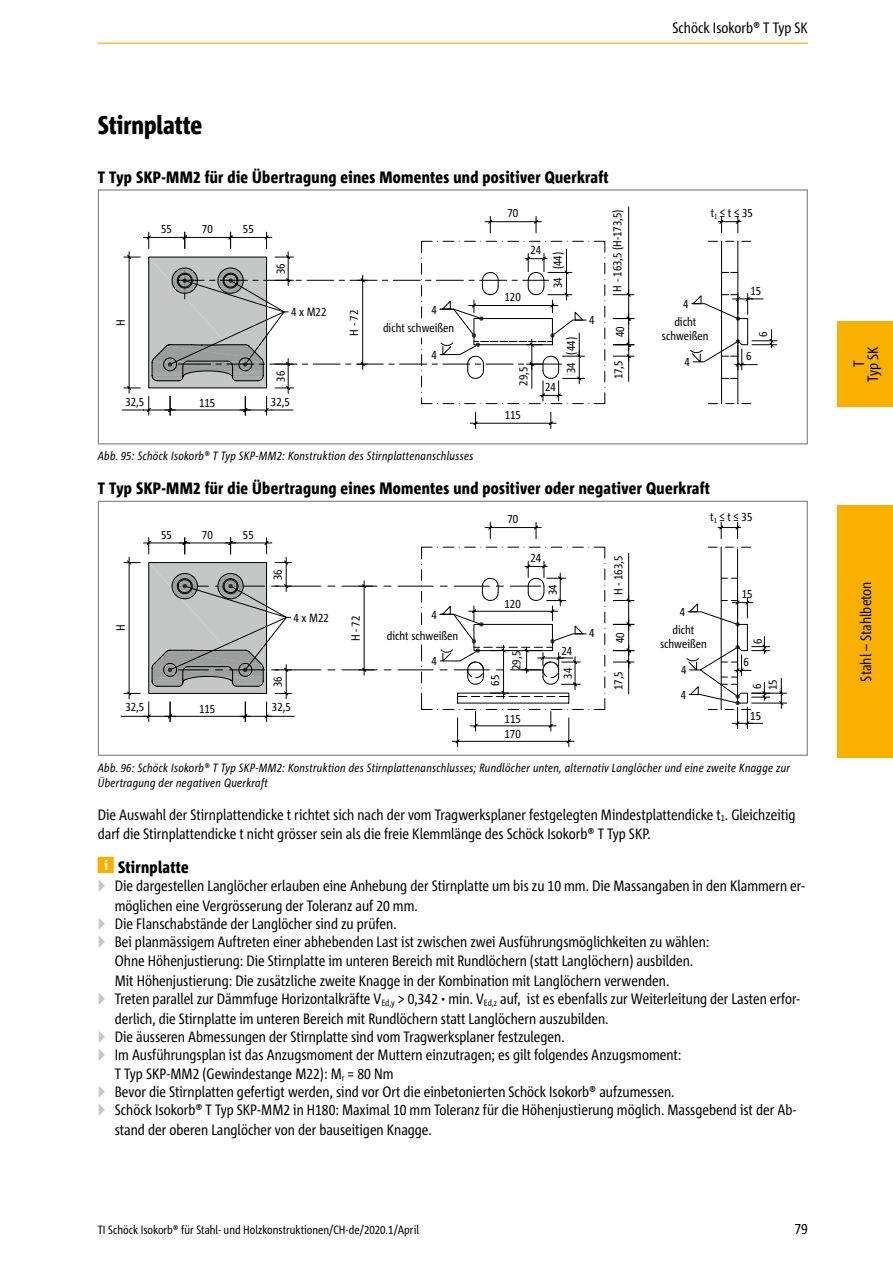
<style>
.page{position:relative;width:893px;height:1263px;background:#fff}
.page>*{position:absolute;margin:0;border:0;box-sizing:border-box;transform-origin:0 0}
.t1{font:800 condensed 25.5px "Corpid Schoeck";color:#000}
.t2{font:800 condensed 16.5px "Corpid Schoeck";letter-spacing:.02em;color:#000}
.t3{font:condensed 15px/19.5px "Corpid Schoeck";color:#000}
.t4{font:12px/14.4px "Corpid Cd Schoeck";color:#000;text-align:center}
.t5{font:italic condensed 12px/15px "Corpid Schoeck";letter-spacing:.02em;color:#000}
.t6{font:condensed 12px "Corpid Schoeck";color:#000}
.s1{color:#c5c6c6}
</style>
<div class="page">
<div style="left:838px;top:505px;width:55px;height:253px;background:#f9b000"></div>
<div style="left:838px;top:321px;width:55px;height:85px;background:#f9b000"></div>
<hr style="left:98px;top:43px;width:710px;height:1px;background:#f9b000">
<hr style="left:628px;top:207px;width:1px;height:88px;background:#000">
<svg style="left:143px;top:216px;width:634px;height:213px"></svg>
<div style="left:98px;top:189px;width:710px;height:255px;border:1px solid #878786"></div>
<svg style="left:121px;top:522px;width:666px;height:225px"></svg>
<div style="left:98px;top:501px;width:710px;height:255px;border:1px solid #878786"></div>
<h1 class="t1" style="left:98px;top:109px;width:106px">Stirnplatte</h1>
<p class="t2" style="left:98px;top:167px;width:512px">T Typ SKP-MM2 für die Übertragung eines Momentes und positiver Querkraft</p>
<p class="t4" style="left:113px;top:326px;width:8px;rotate:-90deg">H</p>
<p class="t4" style="left:202px;top:221px;width:12px">70</p>
<p class="t4" style="left:161px;top:221px;width:12px">55</p>
<p class="t4" style="left:243px;top:221px;width:12px">55</p>
<p class="t4" style="left:273px;top:274px;width:12px;rotate:-90deg">36</p>
<p class="t4" style="left:291px;top:305px;width:37px">4 x M22</p>
<p class="t4" style="left:125px;top:394px;width:20px">32,5</p>
<p class="t4" style="left:199px;top:395px;width:18px">115</p>
<p class="t4" style="left:273px;top:382px;width:12px;rotate:-90deg">36</p>
<p class="t4" style="left:271px;top:394px;width:20px">32,5</p>
<p class="t4" style="left:347px;top:336px;width:27px;rotate:-90deg">H - 72</p>
<p class="t4" style="left:432px;top:302px;width:7px">4</p>
<p class="t4" style="left:383px;top:320px;width:73px">dicht schweißen</p>
<p class="t4" style="left:432px;top:347px;width:7px">4</p>
<p class="t5" style="left:98px;top:448px;width:377px">Abb. 95: Schöck Isokorb® T Typ SKP-MM2: Konstruktion des Stirnplattenanschlusses</p>
<p class="t4" style="left:507px;top:206px;width:12px">70</p>
<p class="t4" style="left:530px;top:243px;width:12px">24</p>
<p class="t4" style="left:505px;top:290px;width:18px">120</p>
<p class="t4" style="left:550px;top:288px;width:37px;rotate:-90deg">34 (44)</p>
<p class="t4" style="left:516px;top:386px;width:20px;rotate:-90deg">29,5</p>
<p class="t4" style="left:505px;top:407px;width:18px">115</p>
<p class="t4" style="left:545px;top:380px;width:12px">24</p>
<p class="t4" style="left:564px;top:373px;width:37px;rotate:-90deg">34 (44)</p>
<p class="t4" style="left:589px;top:313px;width:7px">4</p>
<p class="t4" style="left:610px;top:292px;width:83px;rotate:-90deg">H - 163,5 (H-173,5)</p>
<p class="t4" style="left:613px;top:337px;width:12px;rotate:-90deg">40</p>
<p class="t4" style="left:611px;top:379px;width:20px;rotate:-90deg">17,5</p>
<p class="t3" style="left:672px;top:18px;width:137px">Schöck Isokorb® T Typ SK</p>
<p class="t4" style="left:711px;top:206px;width:44px">t<sub>1</sub> ≤ t ≤ 35</p>
<p class="t4" style="left:683px;top:296px;width:7px">4</p>
<p class="t4" style="left:662px;top:314px;width:48px">dicht schweißen</p>
<p class="t4" style="left:685px;top:355px;width:7px">4</p>
<p class="t4" style="left:750px;top:283px;width:12px">15</p>
<p class="t4" style="left:756px;top:337px;width:7px;rotate:-90deg">6</p>
<p class="t4" style="left:746px;top:349px;width:7px">6</p>
<p class="t2" style="left:98px;top:478px;width:614px">T Typ SKP-MM2 für die Übertragung eines Momentes und positiver oder negativer Querkraft</p>
<p class="t4" style="left:113px;top:631px;width:8px;rotate:-90deg">H</p>
<p class="t4" style="left:161px;top:527px;width:12px">55</p>
<p class="t4" style="left:202px;top:527px;width:12px">70</p>
<p class="t4" style="left:243px;top:527px;width:12px">55</p>
<p class="t4" style="left:270px;top:580px;width:12px;rotate:-90deg">36</p>
<p class="t4" style="left:294px;top:610px;width:37px">4 x M22</p>
<p class="t4" style="left:348px;top:641px;width:27px;rotate:-90deg">H - 72</p>
<p class="t4" style="left:432px;top:607px;width:7px">4</p>
<p class="t4" style="left:387px;top:629px;width:73px">dicht schweißen</p>
<p class="t4" style="left:432px;top:654px;width:7px">4</p>
<p class="t4" style="left:507px;top:512px;width:12px">70</p>
<p class="t4" style="left:505px;top:596px;width:18px">120</p>
<p class="t4" style="left:509px;top:670px;width:20px;rotate:-90deg">29,5</p>
<p class="t4" style="left:270px;top:687px;width:12px;rotate:-90deg">36</p>
<p class="t4" style="left:488px;top:686px;width:12px;rotate:-90deg">65</p>
<p class="t4" style="left:125px;top:700px;width:20px">32,5</p>
<p class="t4" style="left:272px;top:700px;width:20px">32,5</p>
<p class="t4" style="left:199px;top:701px;width:18px">115</p>
<p class="t4" style="left:505px;top:711px;width:18px">115</p>
<p class="t4" style="left:505px;top:726px;width:18px">170</p>
<p class="t4" style="left:530px;top:551px;width:12px">24</p>
<p class="t4" style="left:545px;top:595px;width:12px;rotate:-90deg">34</p>
<p class="t4" style="left:561px;top:643px;width:12px">24</p>
<p class="t4" style="left:560px;top:679px;width:12px;rotate:-90deg">34</p>
<p class="t4" style="left:589px;top:626px;width:7px">4</p>
<p class="t4" style="left:611px;top:595px;width:40px;rotate:-90deg">H - 163,5</p>
<p class="t4" style="left:613px;top:643px;width:12px;rotate:-90deg">40</p>
<p class="t4" style="left:611px;top:690px;width:20px;rotate:-90deg">17,5</p>
<p class="t4" style="left:710px;top:509px;width:44px">t<sub>1</sub> ≤ t ≤ 35</p>
<p class="t4" style="left:680px;top:605px;width:7px">4</p>
<p class="t4" style="left:660px;top:622px;width:48px">dicht schweißen</p>
<p class="t4" style="left:681px;top:658px;width:7px;line-height:24.6px;text-align:left">4<br>4</p>
<p class="t4" style="left:742px;top:587px;width:12px">15</p>
<p class="t4" style="left:750px;top:644px;width:7px;rotate:-90deg">6</p>
<p class="t4" style="left:743px;top:654px;width:7px">6</p>
<p class="t4" style="left:749px;top:690px;width:12px;line-height:15.9px;text-align:left;rotate:-90deg">6<br>15</p>
<p class="t4" style="left:750px;top:708px;width:12px">15</p>
<p class="t5" style="left:98px;top:760px;width:694px">Abb. 96: Schöck Isokorb® T Typ SKP-MM2: Konstruktion des Stirnplattenanschlusses; Rundlöcher unten, alternativ Langlöcher und eine zweite Knagge zur<br>Übertragung der negativen Querkraft</p>
<p class="t3" style="left:98px;top:804px;width:699px">Die Auswahl der Stirnplattendicke t richtet sich nach der vom Tragwerksplaner festgelegten Mindestplattendicke t<sub>1</sub>. Gleichzeitig darf die Stirnplattendicke t nicht grösser sein als die freie Klemmlänge des Schöck Isokorb® T Typ SKP.</p>
<p class="t2" style="left:118px;top:857px;width:72px">Stirnplatte</p>
<p class="t3" style="left:115px;top:876px;width:691px;text-indent:-17px"><span class="s1">▶</span> Die dargestellen Langlöcher erlauben eine Anhebung der Stirnplatte um bis zu 10 mm. Die Massangaben in den Klammern er&shy;möglichen eine Vergrösserung der Toleranz auf 20 mm.</p>
<p class="t3" style="left:98px;top:914px;width:613px;line-height:18.1px"><span class="s1">▶</span> Die Flanschabstände der Langlöcher sind zu prüfen.<br><span class="s1">▶</span> Bei planmässigem Auftreten einer abhebenden Last ist zwischen zwei Ausführungsmöglichkeiten zu wählen:</p>
<p class="t3" style="left:115px;top:951px;width:580px">Ohne Höhenjustierung: Die Stirnplatte im unteren Bereich mit Rundlöchern (statt Langlöchern) ausbilden.<br>Mit Höhenjustierung: Die zusätzliche zweite Knagge in der Kombination mit Langlöchern verwenden.</p>
<p class="t3" style="left:115px;top:989px;width:686px;text-indent:-17px"><span class="s1">▶</span> Treten parallel zur Dämmfuge Horizontalkräfte V<sub>Ed,y</sub> &gt; 0,342 min. V<sub>Ed,z</sub> auf, ist es ebenfalls zur Weiterleitung der Lasten erfor&shy;derlich, die Stirnplatte im unteren Bereich mit Rundlöchern statt Langlöchern auszubilden.</p>
<p class="t3" style="left:98px;top:1027px;width:585px;line-height:18.1px"><span class="s1">▶</span> Die äusseren Abmessungen der Stirnplatte sind vom Tragwerksplaner festzulegen.<br><span class="s1">▶</span> Im Ausführungsplan ist das Anzugsmoment der Muttern einzutragen; es gilt folgendes Anzugsmoment:</p>
<p class="t3" style="left:98px;top:1065px;width:700px;line-height:18.1px;text-indent:17px">T Typ SKP-MM2 (Gewindestange M22): M<sub>r</sub> = 80 Nm<br><span class="s1">▶</span> Bevor die Stirnplatten gefertigt werden, sind vor Ort die einbetonierten Schöck Isokorb® aufzumessen.<br><span class="s1">▶</span> Schöck Isokorb® T Typ SKP-MM2 in H180: Maximal 10 mm Toleranz für die Höhenjustierung möglich. Massgebend ist der Ab-</p>
<p class="t3" style="left:115px;top:1120px;width:319px">stand der oberen Langlöcher von der bauseitigen Knagge.</p>
<p class="t6" style="left:98px;top:1222px;width:323px">TI Schöck Isokorb® für Stahl- und Holzkonstruktionen/CH-de/2020.1/April</p>
<p class="t3" style="left:794px;top:1219px;width:15px">79</p>
<p class="t3" style="left:852px;top:382px;width:37px;line-height:14.1px;text-align:center;rotate:-90deg">T<br>Typ SK</p>
<p class="t3" style="left:856px;top:681px;width:102px;rotate:-90deg">Stahl – Stahlbeton</p>
</div>
